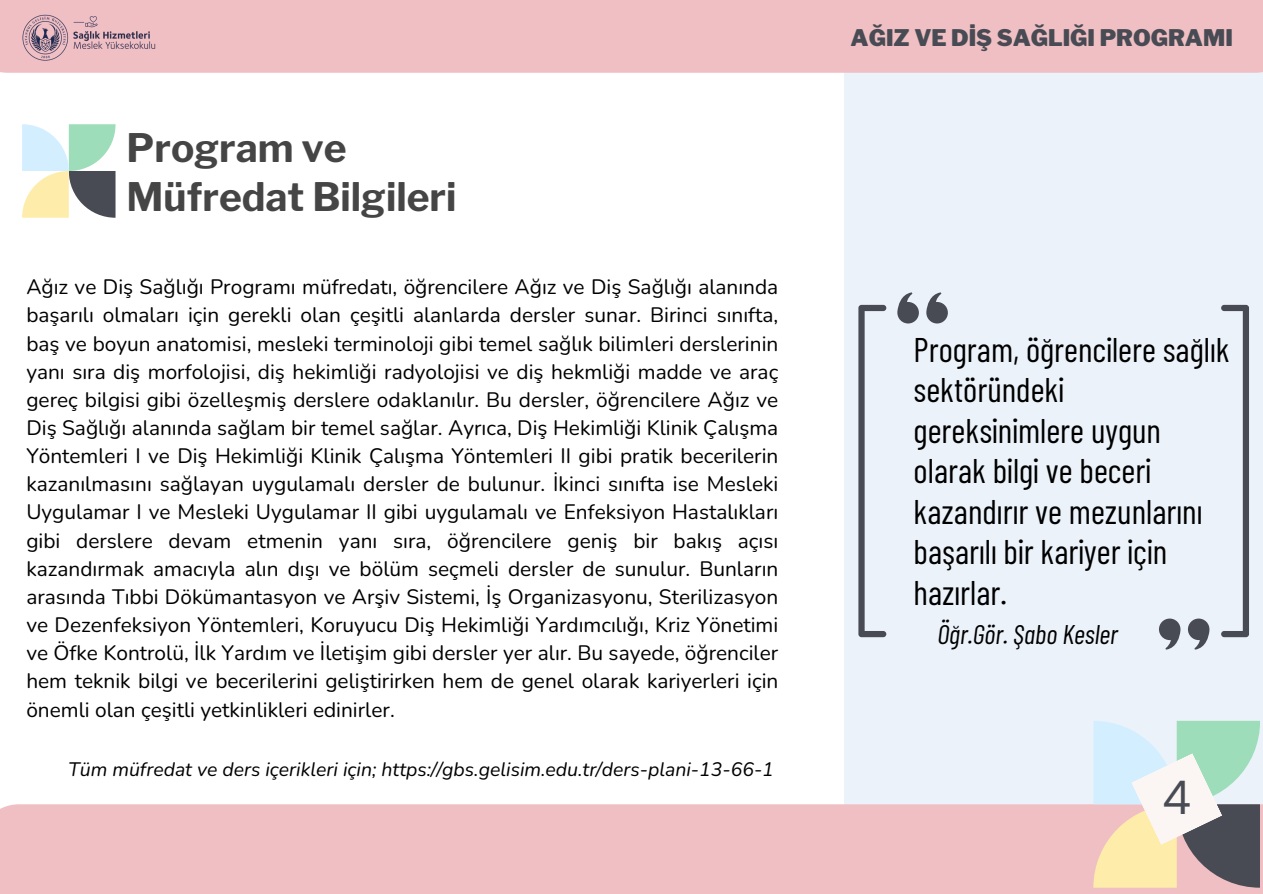
<style>
.page{position:relative;width:1263px;height:894px;background:#fff}
.page>*{position:absolute;margin:0;border:0;box-sizing:border-box;transform-origin:0 0}
.t1{font:47.25px "DM Sans";color:#484b53}
.t2{font:700 39px/49.5px "Libre Franklin";color:#454545}
.t3{font:34.2px/40.5px "Barlow Condensed";color:#000}
.t4{font:italic 27px "Barlow Condensed";color:#000}
.t5{font:900 22.8px "Libre Franklin";color:#484b53}
.t6{font:20.85px/28.2px "Nunito";color:#000}
.t7{font:italic 19.5px "Nunito";color:#000}
</style>
<div class="page">
<div style="left:844px;top:69px;width:419px;height:735px;background:#ebf2fa"></div>
<div style="left:0;top:804px;width:1263px;height:89px;background:#efbfc3"></div>
<svg style="left:1093px;top:720px;width:167px;height:167px"></svg>
<div style="left:0;top:0;width:1263px;height:73px;background:#efbfc3"></div>
<svg style="left:897px;top:292px;width:22px;height:31px"></svg>
<svg style="left:926px;top:292px;width:22px;height:31px"></svg>
<svg style="left:1188px;top:618px;width:21px;height:31px"></svg>
<svg style="left:1159px;top:618px;width:21px;height:31px"></svg>
<svg style="left:858px;top:305px;width:28px;height:332px"></svg>
<svg style="left:1221px;top:305px;width:28px;height:332px"></svg>
<svg style="left:22px;top:124px;width:93px;height:94px"></svg>
<img style="left:12px;top:14px;width:155px;height:59px">
<p class="t2" style="left:127px;top:123px;width:327px">Program ve<br>Müfredat Bilgileri</p>
<h2 class="t6" style="left:26px;top:273px;width:753px">Ağız ve Diş Sağlığı Programı müfredatı, öğrencilere Ağız ve Diş Sağlığı alanında başarılı olmaları için gerekli olan çeşitli alanlarda dersler sunar. Birinci sınıfta, baş ve boyun anatomisi, mesleki terminoloji gibi temel sağlık bilimleri derslerinin yanı sıra diş morfolojisi, diş hekimliği radyolojisi ve diş hekmliği madde ve araç gereç bilgisi gibi özelleşmiş derslere odaklanılır. Bu dersler, öğrencilere Ağız ve Diş Sağlığı alanında sağlam bir temel sağlar. Ayrıca, Diş Hekimliği Klinik Çalışma Yöntemleri I ve Diş Hekimliği Klinik Çalışma Yöntemleri II gibi pratik becerilerin kazanılmasını sağlayan uygulamalı dersler de bulunur. İkinci sınıfta ise Mesleki Uygulamar I ve Mesleki Uygulamar II gibi uygulamalı ve Enfeksiyon Hastalıkları gibi derslere devam etmenin yanı sıra, öğrencilere geniş bir bakış açısı kazandırmak amacıyla alın dışı ve bölüm seçmeli dersler de sunulur. Bunların arasında Tıbbi Dökümantasyon ve Arşiv Sistemi, İş Organizasyonu, Sterilizasyon ve Dezenfeksiyon Yöntemleri, Koruyucu Diş Hekimliği Yardımcılığı, Kriz Yönetimi ve Öfke Kontrolü, İlk Yardım ve İletişim gibi dersler yer alır. Bu sayede, öğrenciler hem teknik bilgi ve becerilerini geliştirirken hem de genel olarak kariyerleri için önemli olan çeşitli yetkinlikleri edinirler.</h2>
<h5 class="t7" style="left:68px;top:755px;width:707px">Tüm müfredat ve ders içerikleri için; https://gbs.gelisim.edu.tr/ders-plani-13-66-1</h5>
<p class="t5" style="left:851px;top:24px;width:384px">AĞIZ VE DİŞ SAĞLIĞI PROGRAMI</p>
<h3 class="t3" style="left:914px;top:328px;width:317px">Program, öğrencilere sağlık sektöründeki gereksinimlere uygun olarak bilgi ve beceri kazandırır ve mezunlarını başarılı bir kariyer için hazırlar.</h3>
<p class="t4" style="left:937px;top:617px;width:182px">Öğr.Gör. Şabo Kesler</p>
<h4 class="t1" style="left:1162px;top:766px;width:30px">4</h4>
</div>
